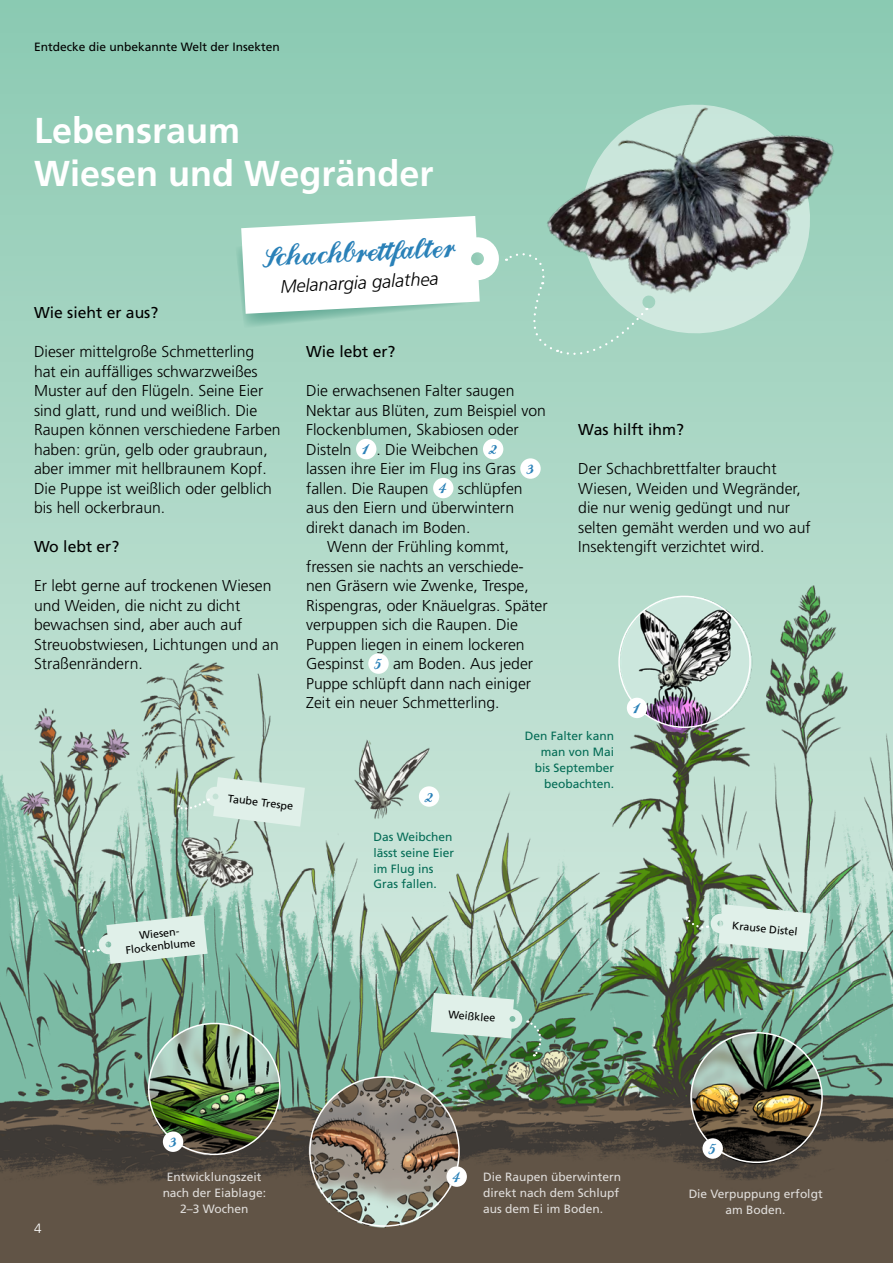
<style>
.page{position:relative;width:893px;height:1263px;background:#fff}
.page>*{position:absolute;margin:0;border:0;box-sizing:border-box;transform-origin:0 0}
.t1{font:700 36px/43.2px "Frutiger LT Std";color:#fff}
.t2{font:30.3px "Landliebe";color:#2a81b8}
.t3{font:italic 300 18.15px "Frutiger LT Std";color:#000}
.t4{font:16.2px "Landliebe";color:#2a81b8}
.t5{font:300 15.75px/19.5px "Frutiger LT Std";color:#000}
.t6{font:15.75px "Frutiger LT Std";color:#000}
.t7{font:300 13.5px "Frutiger LT Std";color:#fff}
.t8{font:12px/15.8px "Frutiger LT Std";color:#fff;text-align:center}
.t9{font:12px/15.8px "Frutiger LT Std";color:#046c56;text-align:right}
.t10{font:12px "Frutiger LT Std";color:#000}
.t11{font:10.8px/12.9px "Frutiger LT Std";color:#000;text-align:center}
.s1{font-family:"Landliebe";font-weight:400;font-size:16.2px;color:#2a81b8}
</style>
<div class="page">
<img style="left:0;top:0;width:893px;height:1263px">
<svg style="left:235px;top:216px;width:264px;height:113px"></svg>
<svg style="left:647px;top:319px;width:176px;height:27px;background:#add8c7"></svg>
<img style="left:527px;top:82px;width:332px;height:237px">
<svg style="left:506px;top:248px;width:141px;height:114px;background:#a2cdbc"></svg>
<div style="left:356px;top:439px;width:20px;height:20px;background:#fff;border-radius:50%"></div>
<div style="left:483px;top:439px;width:20px;height:20px;background:#fff;border-radius:50%"></div>
<div style="left:520px;top:458px;width:21px;height:21px;background:#fff;border-radius:50%"></div>
<div style="left:433px;top:478px;width:20px;height:20px;background:#fff;border-radius:50%"></div>
<div style="left:368px;top:653px;width:21px;height:21px;background:#fff;border-radius:50%"></div>
<svg style="left:177px;top:777px;width:128px;height:50px;background:#cde2d8"></svg>
<svg style="left:80px;top:915px;width:128px;height:49px;background:#bad7cb"></svg>
<svg style="left:685px;top:904px;width:126px;height:48px;background:#bed5c6"></svg>
<svg style="left:431px;top:993px;width:114px;height:64px;background:#a2c5b3"></svg>
<div style="left:446px;top:1166px;width:21px;height:21px;background:#fff;border-radius:50%"></div>
<div style="left:163px;top:1131px;width:20px;height:21px;background:#fff;border-radius:50%"></div>
<div style="left:419px;top:786px;width:20px;height:21px;background:#fff;border-radius:50%"></div>
<div style="left:627px;top:698px;width:20px;height:20px;background:#fff;border-radius:50%"></div>
<div style="left:702px;top:1138px;width:21px;height:21px;background:#fff;border-radius:50%"></div>
<p class="t10" style="left:34px;top:40px;width:247px">Entdecke die unbekannte Welt der Insekten</p>
<h1 class="t1" style="left:34px;top:109px;width:401px">Lebensraum<br>Wiesen und Wegränder</h1>
<h2 class="t2" style="left:261px;top:244px;width:195px;rotate:-3deg">Schachbrettfalter</h2>
<p class="t3" style="left:280px;top:276px;width:160px;rotate:-3deg">Melanargia galathea</p>
<p class="t6" style="left:34px;top:303px;width:126px">Wie sieht er aus?</p>
<p class="t5" style="left:34px;top:342px;width:248px">Dieser mittelgroße Schmetterling<br>hat ein auffälliges schwarzweißes Muster auf den Flügeln. Seine Eier sind glatt, rund und weißlich. Die Raupen können verschiedene Farben haben: grün, gelb oder graubraun, aber immer mit hellbraunem Kopf.<br>Die Puppe ist weißlich oder gelblich bis hell ockerbraun.</p>
<p class="t6" style="left:34px;top:537px;width:87px">Wo lebt er?</p>
<p class="t5" style="left:34px;top:576px;width:246px">Er lebt gerne auf trockenen Wiesen und Weiden, die nicht zu dicht bewachsen sind, aber auch auf<br>Streuobstwiesen, Lichtungen und an<br>Straßenrändern.</p>
<p class="t6" style="left:306px;top:342px;width:91px">Wie lebt er?</p>
<p class="t5" style="left:306px;top:381px;width:210px">Die erwachsenen Falter saugen</p>
<p class="t5" style="left:306px;top:401px;width:241px">Nektar aus Blüten, zum Beispiel von</p>
<p class="t5" style="left:306px;top:420px;width:214px">Flockenblumen, Skabiosen oder</p>
<p class="t5" style="left:306px;top:440px;width:192px">Disteln <span class="s1">1</span> . Die Weibchen <span class="s1">2</span></p>
<p class="t5" style="left:306px;top:459px;width:230px">lassen ihre Eier im Flug ins Gras <span class="s1">3</span></p>
<p class="t5" style="left:306px;top:479px;width:218px">fallen. Die Raupen <span class="s1">4</span> schlüpfen</p>
<p class="t5" style="left:306px;top:498px;width:210px">aus den Eiern und überwintern</p>
<p class="t5" style="left:306px;top:518px;width:166px">direkt danach im Boden.</p>
<p class="t5" style="left:327px;top:537px;width:183px">Wenn der Frühling kommt,</p>
<p class="t5" style="left:306px;top:557px;width:219px">fressen sie nachts an verschiede-</p>
<p class="t5" style="left:306px;top:576px;width:224px">nen Gräsern wie Zwenke, Trespe,</p>
<p class="t5" style="left:306px;top:596px;width:243px">Rispengras, oder Knäuelgras. Später</p>
<p class="t5" style="left:306px;top:615px;width:213px">verpuppen sich die Raupen. Die</p>
<p class="t5" style="left:306px;top:635px;width:220px">Puppen liegen in einem lockeren</p>
<p class="t5" style="left:306px;top:654px;width:228px">Gespinst <span class="s1">5</span> am Boden. Aus jeder</p>
<p class="t5" style="left:306px;top:674px;width:226px">Puppe schlüpft dann nach einiger</p>
<p class="t5" style="left:306px;top:693px;width:195px">Zeit ein neuer Schmetterling.</p>
<p class="t6" style="left:578px;top:421px;width:107px">Was hilft ihm?</p>
<p class="t5" style="left:578px;top:459px;width:234px">Der Schachbrettfalter braucht<br>Wiesen, Weiden und Wegränder, die nur wenig gedüngt und nur selten gemäht werden und wo auf<br>Insektengift verzichtet wird.</p>
<p class="t4" style="left:632px;top:701px;width:10px">1</p>
<p class="t7" style="left:34px;top:1221px;width:9px">4</p>
<p class="t9" style="left:525px;top:728px;width:91px">Den Falter kann man von Mai bis September beobachten.</p>
<p class="t11" style="left:229px;top:792px;width:67px;rotate:7deg">Taube Trespe</p>
<p class="t4" style="left:424px;top:790px;width:10px">2</p>
<p class="t9" style="left:373px;top:829px;width:82px;text-align:left">Das Weibchen lässt seine Eier im Flug ins<br>Gras fallen.</p>
<p class="t11" style="left:124px;top:930px;width:72px;rotate:-6deg">Wiesen-<br>Flockenblume</p>
<p class="t11" style="left:733px;top:919px;width:67px;rotate:6deg">Krause Distel</p>
<p class="t11" style="left:449px;top:1008px;width:49px;rotate:4deg">Weißklee</p>
<p class="t4" style="left:168px;top:1135px;width:10px">3</p>
<p class="t4" style="left:708px;top:1142px;width:10px">5</p>
<p class="t8" style="left:163px;top:1169px;width:105px">Entwicklungszeit nach der Eiablage:<br>2–3 Wochen</p>
<p class="t4" style="left:452px;top:1170px;width:10px">4</p>
<p class="t8" style="left:483px;top:1169px;width:139px;text-align:left">Die Raupen überwintern direkt nach dem Schlupf aus dem Ei im Boden.</p>
<p class="t8" style="left:688px;top:1186px;width:136px">Die Verpuppung erfolgt am Boden.</p>
</div>
